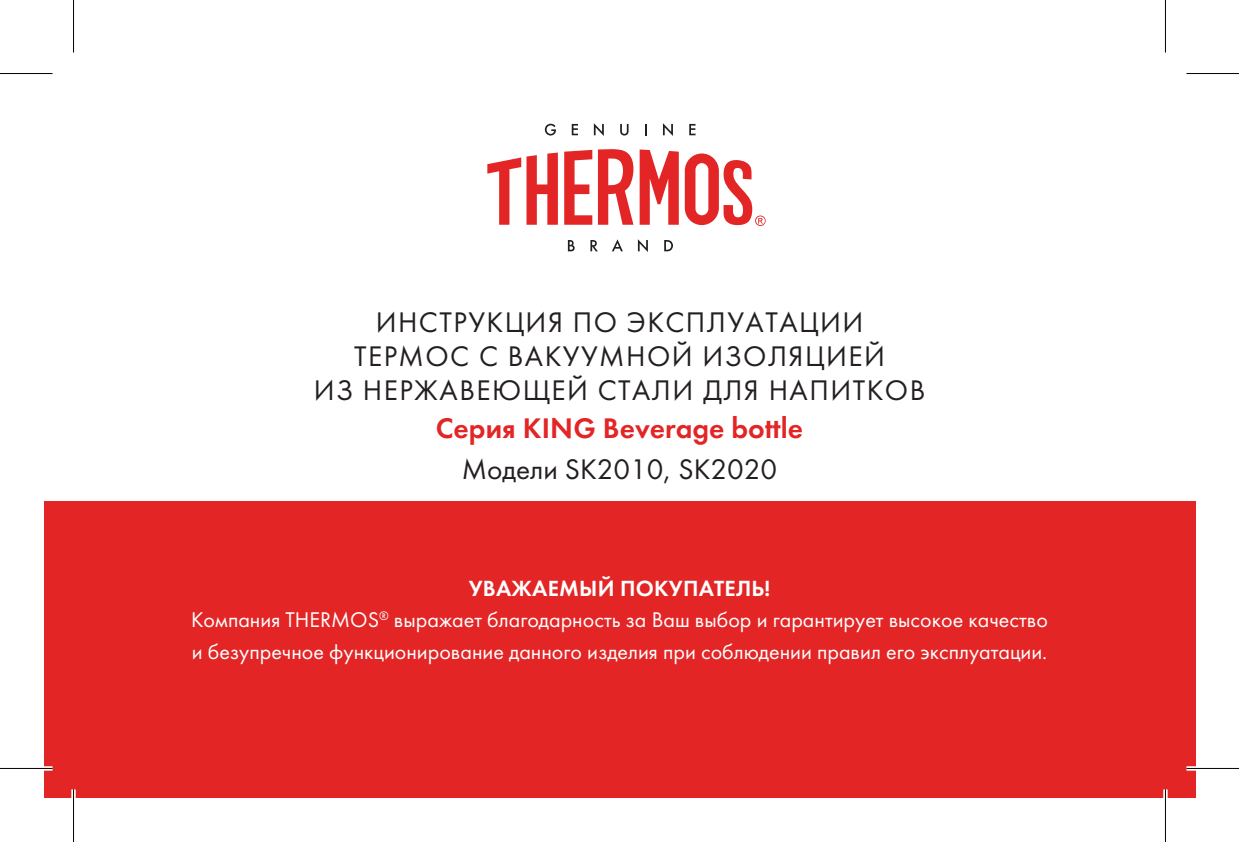
<style>
.page{position:relative;width:1239px;height:842px;background:#fff}
.page>*{position:absolute;margin:0;border:0;box-sizing:border-box;transform-origin:0 0}
.t1{font:29.4px/34.3px "Futura";letter-spacing:.05em;color:#231f20;text-align:center}
.t2{font:29.4px "Futura Demi";color:#e32525}
.t3{font:29.4px "Futura";color:#231f20}
.t4{font:22.75px "Futura Demi";letter-spacing:.01em;color:#fff}
.t5{font:22.05px/31.5px "Futura";color:#fff}
</style>
<div class="page">
<div style="left:44px;top:501px;width:1151px;height:297px;background:#e32525"></div>
<svg style="left:487px;top:149px;width:278px;height:77px"></svg>
<svg style="left:545px;top:124px;width:11px;height:11px"></svg>
<svg style="left:571px;top:124px;width:7px;height:11px"></svg>
<svg style="left:594px;top:123px;width:10px;height:13px"></svg>
<svg style="left:620px;top:124px;width:8px;height:11px"></svg>
<svg style="left:663px;top:123px;width:10px;height:13px"></svg>
<svg style="left:689px;top:124px;width:6px;height:11px"></svg>
<svg style="left:568px;top:240px;width:6px;height:11px"></svg>
<svg style="left:590px;top:240px;width:8px;height:11px"></svg>
<svg style="left:612px;top:239px;width:11px;height:12px"></svg>
<svg style="left:638px;top:239px;width:10px;height:13px"></svg>
<svg style="left:664px;top:240px;width:9px;height:11px"></svg>
<hr style="left:0;top:766px;width:52px;height:4px;background:#fff">
<hr style="left:1186px;top:766px;width:52px;height:4px;background:#fff">
<div style="left:71px;top:789px;width:5px;height:52px;background:#fff"></div>
<svg style="left:1165px;top:0;width:1px;height:52px"></svg>
<svg style="left:1163px;top:789px;width:4px;height:52px"></svg>
<hr style="left:0;top:73px;width:52px;height:1px;background:#000">
<hr style="left:1186px;top:73px;width:52px;height:1px;background:#000">
<hr style="left:0;top:767px;width:52px;height:2px;background:#000">
<hr style="left:1186px;top:767px;width:52px;height:2px;background:#000">
<hr style="left:73px;top:0;width:1px;height:52px;background:#000">
<hr style="left:73px;top:789px;width:1px;height:52px;background:#000">
<hr style="left:1164px;top:0;width:1px;height:52px;background:#000">
<hr style="left:1164px;top:789px;width:1px;height:52px;background:#000">
<h1 class="t1" style="left:314px;top:304px;width:613px">ИНСТРУКЦИЯ ПО ЭКСПЛУАТАЦИИ<br>ТЕРМОС С ВАКУУМНОЙ ИЗОЛЯЦИЕЙ<br>ИЗ НЕРЖАВЕЮЩЕЙ СТАЛИ ДЛЯ НАПИТКОВ</h1>
<h1 class="t2" style="left:436px;top:410px;width:369px">Серия KING Beverage bottle</h1>
<h1 class="t3" style="left:462px;top:451px;width:317px">Модели SK2010, SK2020</h1>
<p class="t4" style="left:469px;top:574px;width:303px">УВАЖАЕМЫЙ ПОКУПАТЕЛЬ!</p>
<p class="t5" style="left:191px;top:604px;width:858px">Компания THERMOS<sup>®</sup> выражает благодарность за Ваш выбор и гарантирует высокое качество и безупречное функционирование данного изделия при соблюдении правил его эксплуатации.</p>
</div>
